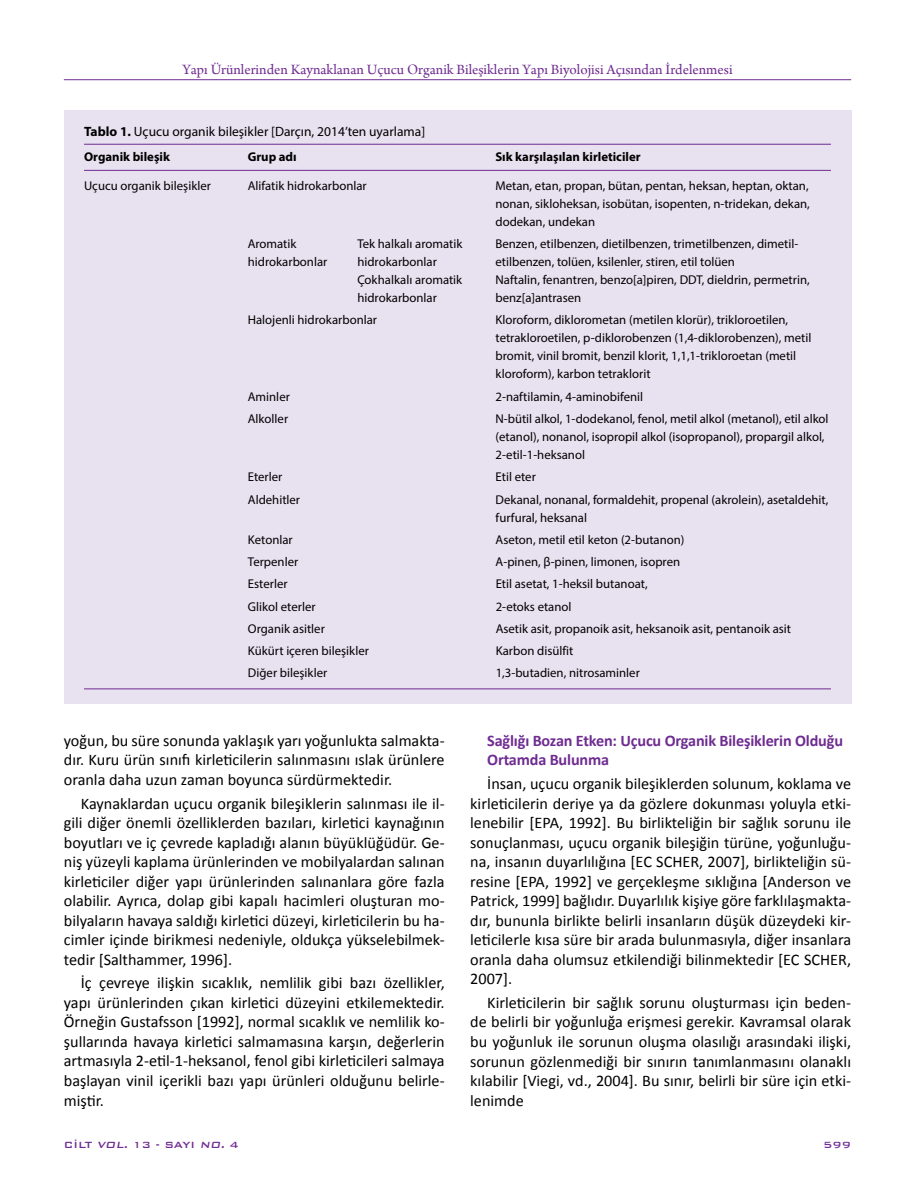
<style>
.page{position:relative;width:915px;height:1191px;background:#fff}
.page>*{position:absolute;margin:0;border:0;box-sizing:border-box;transform-origin:0 0}
.t1{font:16.2px/19.5px "Calibri";color:#000;text-align:justify}
.t2{font:700 16.2px/19.5px "Calibri";letter-spacing:-.01em;color:#6f2c91}
.t3{font:15px "Arno Pro";color:#6f2c91}
.t4{font:13.5px "Myriad Pro";color:#000}
.t5{font:12.75px/18px "Myriad Pro";color:#000}
.t6{font:700 12.75px "Myriad Pro";color:#000}
.t7{font:500 12px "Bank Gothic BT";color:#6f2c91}
.s1{font-weight:700}
.s2{font-style:italic}
</style>
<div class="page">
<hr style="left:64px;top:79px;width:786px;height:1px;background:#6f2c91">
<div style="left:64px;top:111px;width:786px;height:593px;background:#e8e1f0"></div>
<hr style="left:84px;top:170px;width:746px;height:1px;background:#6f2c91">
<hr style="left:84px;top:144px;width:746px;height:1px;background:#6f2c91">
<hr style="left:84px;top:688px;width:746px;height:1px;background:#6f2c91">
<p class="t3" style="left:182px;top:61px;width:551px">Yapı Ürünlerinden Kaynaklanan Uçucu Organik Bileşiklerin Yapı Biyolojisi Açısından İrdelenmesi</p>
<p class="t4" style="left:84px;top:123px;width:342px"><span class="s1">Tablo 1.</span> Uçucu organik bileşikler [Darçın, 2014’ten uyarlama]</p>
<p class="t6" style="left:84px;top:149px;width:87px">Organik bileşik</p>
<p class="t6" style="left:247px;top:149px;width:50px">Grup adı</p>
<p class="t6" style="left:495px;top:149px;width:147px">Sık karşılaşılan kirleticiler</p>
<p class="t5" style="left:84px;top:176px;width:128px">Uçucu organik bileşikler</p>
<p class="t5" style="left:247px;top:176px;width:120px">Alifatik hidrokarbonlar</p>
<p class="t5" style="left:495px;top:176px;width:316px;text-align:justify">Metan, etan, propan, bütan, pentan, heksan, heptan, oktan, nonan, sikloheksan, isobütan, isopenten, n-tridekan, dekan, dodekan, undekan</p>
<p class="t5" style="left:248px;top:235px;width:50px">Aromatik</p>
<p class="t5" style="left:357px;top:235px;width:106px">Tek halkalı aromatik</p>
<p class="t5" style="left:495px;top:235px;width:304px">Benzen, etilbenzen, dietilbenzen, trimetilbenzen, dimetil-</p>
<p class="t5" style="left:248px;top:253px;width:81px">hidrokarbonlar</p>
<p class="t5" style="left:357px;top:253px;width:81px">hidrokarbonlar</p>
<p class="t5" style="left:495px;top:253px;width:241px">etilbenzen, tolüen, ksilenler, stiren, etil tolüen</p>
<p class="t5" style="left:357px;top:271px;width:106px">Çokhalkalı aromatik</p>
<p class="t5" style="left:495px;top:271px;width:315px">Naftalin, fenantren, benzo[a]piren, DDT, dieldrin, permetrin,</p>
<p class="t5" style="left:357px;top:289px;width:81px">hidrokarbonlar</p>
<p class="t5" style="left:495px;top:289px;width:87px">benz[a]antrasen</p>
<p class="t5" style="left:248px;top:311px;width:131px">Halojenli hidrokarbonlar</p>
<p class="t5" style="left:495px;top:311px;width:317px">Kloroform, diklorometan (metilen klorür), trikloroetilen, tetrakloroetilen, p-diklorobenzen (1,4-diklorobenzen), metil bromit, vinil bromit, benzil klorit, 1,1,1-trikloroetan (metil kloroform), karbon tetraklorit</p>
<p class="t5" style="left:248px;top:387px;width:44px">Aminler</p>
<p class="t5" style="left:495px;top:387px;width:149px">2-naftilamin, 4-aminobifenil</p>
<p class="t5" style="left:248px;top:409px;width:42px">Alkoller</p>
<p class="t5" style="left:495px;top:409px;width:334px">N-bütil alkol, 1-dodekanol, fenol, metil alkol (metanol), etil alkol (etanol), nonanol, isopropil alkol (isopropanol), propargil alkol,<br>2-etil-1-heksanol</p>
<p class="t5" style="left:248px;top:468px;width:36px">Eterler</p>
<p class="t5" style="left:495px;top:468px;width:42px">Etil eter</p>
<p class="t5" style="left:248px;top:490px;width:54px">Aldehitler</p>
<p class="t5" style="left:495px;top:490px;width:334px">Dekanal, nonanal, formaldehit, propenal (akrolein), asetaldehit, furfural, heksanal</p>
<p class="t5" style="left:248px;top:530px;width:46px">Ketonlar</p>
<p class="t5" style="left:495px;top:530px;width:190px">Aseton, metil etil keton (2-butanon)</p>
<p class="t5" style="left:248px;top:552px;width:52px">Terpenler</p>
<p class="t5" style="left:495px;top:552px;width:186px">Α-pinen, β-pinen, limonen, isopren</p>
<p class="t5" style="left:248px;top:575px;width:41px">Esterler</p>
<p class="t5" style="left:495px;top:575px;width:153px">Etil asetat, 1-heksil butanoat,</p>
<p class="t5" style="left:248px;top:597px;width:69px">Glikol eterler</p>
<p class="t5" style="left:495px;top:597px;width:77px">2-etoks etanol</p>
<p class="t5" style="left:248px;top:619px;width:78px">Organik asitler</p>
<p class="t5" style="left:495px;top:619px;width:297px">Asetik asit, propanoik asit, heksanoik asit, pentanoik asit</p>
<p class="t5" style="left:248px;top:641px;width:122px">Kükürt içeren bileşikler</p>
<p class="t5" style="left:495px;top:641px;width:79px">Karbon disülfit</p>
<p class="t5" style="left:248px;top:664px;width:81px">Diğer bileşikler</p>
<p class="t5" style="left:495px;top:664px;width:146px">1,3-butadien, nitrosaminler</p>
<p class="t1" style="left:64px;top:731px;width:382px">yoğun, bu süre sonunda yaklaşık yarı yoğunlukta salmakta&shy;dır. Kuru ürün sınıfı kirleticilerin salınmasını ıslak ürünlere oranla daha uzun zaman boyunca sürdürmektedir.</p>
<p class="t1" style="left:64px;top:793px;width:382px;text-indent:17px">Kaynaklardan uçucu organik bileşiklerin salınması ile il&shy;gili diğer önemli özelliklerden bazıları, kirletici kaynağının boyutları ve iç çevrede kapladığı alanın büyüklüğüdür. Ge&shy;niş yüzeyli kaplama ürünlerinden ve mobilyalardan salınan kirleticiler diğer yapı ürünlerinden salınanlara göre fazla olabilir. Ayrıca, dolap gibi kapalı hacimleri oluşturan mo&shy;bilyaların havaya saldığı kirletici düzeyi, kirleticilerin bu ha&shy;cimler içinde birikmesi nedeniyle, oldukça yükselebilmek&shy;tedir [Salthammer, 1996].</p>
<p class="t1" style="left:64px;top:973px;width:382px;text-indent:17px">İç çevreye ilişkin sıcaklık, nemlilik gibi bazı özellikler, yapı ürünlerinden çıkan kirletici düzeyini etkilemektedir.<br>Örneğin Gustafsson [1992], normal sıcaklık ve nemlilik ko&shy;şullarında havaya kirletici salmamasına karşın, değerlerin artmasıyla 2-etil-1-heksanol, fenol gibi kirleticileri salmaya başlayan vinil içerikli bazı yapı ürünleri olduğunu belirle&shy;miştir.</p>
<p class="t2" style="left:487px;top:730px;width:357px">Sağlığı Bozan Etken: Uçucu Organik Bileşiklerin Olduğu<br>Ortamda Bulunma</p>
<p class="t1" style="left:470px;top:774px;width:382px;text-indent:17px">İnsan, uçucu organik bileşiklerden solunum, koklama ve kirleticilerin deriye ya da gözlere dokunması yoluyla etki&shy;lenebilir [EPA, 1992]. Bu birlikteliğin bir sağlık sorunu ile sonuçlanması, uçucu organik bileşiğin türüne, yoğunluğu&shy;na, insanın duyarlılığına [EC SCHER, 2007], birlikteliğin sü&shy;resine [EPA, 1992] ve gerçekleşme sıklığına [Anderson ve Patrick, 1999] bağlıdır. Duyarlılık kişiye göre farklılaşmakta&shy;dır, bununla birlikte belirli insanların düşük düzeydeki kir&shy;leticilerle kısa süre bir arada bulunmasıyla, diğer insanlara oranla daha olumsuz etkilendiği bilinmektedir [EC SCHER, 2007].</p>
<p class="t1" style="left:470px;top:993px;width:382px;text-indent:17px">Kirleticilerin bir sağlık sorunu oluşturması için beden&shy;de belirli bir yoğunluğa erişmesi gerekir. Kavramsal olarak bu yoğunluk ile sorunun oluşma olasılığı arasındaki ilişki, sorunun gözlenmediği bir sınırın tanımlanmasını olanaklı kılabilir [Viegi, vd., 2004]. Bu sınır, belirli bir süre için etki&shy;lenimde</p>
<p class="t7" style="left:64px;top:1138px;width:176px">CİLT <span class="s2">VOL.</span> 13 - SAYI <span class="s2">NO.</span> 4</p>
<p class="t7" style="left:823px;top:1138px;width:29px">599</p>
</div>
